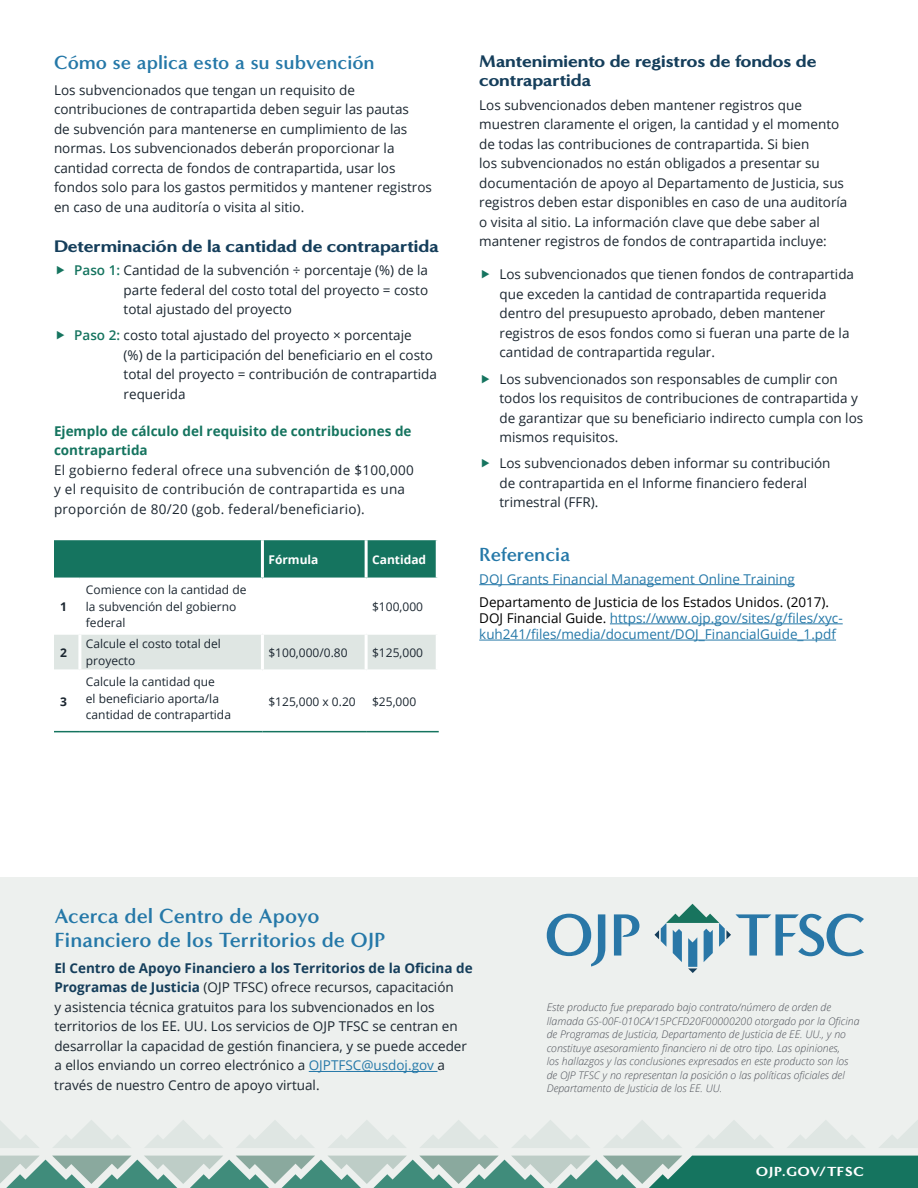
<style>
.page{position:relative;width:918px;height:1188px;background:#fff}
.page>*{position:absolute;margin:0;border:0;box-sizing:border-box;transform-origin:0 0}
.t1{font:700 21px/24px "Minerva Modern";color:#2578a8}
.t2{font:700 19.5px "Minerva Modern";color:#2578a8}
.t3{font:900 17.25px/19.5px "Minerva Modern";color:#153e5b}
.Body_Text{font:13.5px/19.5px "Open Sans";color:#1b2630}
.Annotation_text{font:13.5px/16.2px "Open Sans";color:#2578a8}
.Body_Text-2{font:13.5px/19.5px "Open Sans";letter-spacing:.02em;color:#1b2630}
.Table_Title{font:700 13.5px/19.5px "Open Sans";color:#15745f}
.t4{font:900 13.5px "Minerva Modern";letter-spacing:.06em;color:#fff}
.Table_text{font:12px/16.5px "Open Sans";color:#1b2630}
.Table_Header{font:700 12px "Open Sans";color:#fff}
.Table_text-2{font:700 12px "Open Sans";color:#1b2630}
.Fine_Print{font:italic 300 10.5px/13.5px "Open Sans";color:#4d5058}
.s1{font-weight:600;color:#15745f}
.s2{color:#000}
.s3{font-weight:700;color:#153e5b}
.s4{color:#2578a8}
</style>
<div class="page">
<div style="left:0;top:878px;width:918px;height:310px;background:#edf0ee"></div>
<svg style="left:695px;top:1120px;width:78px;height:28px"></svg>
<svg style="left:787px;top:1120px;width:78px;height:28px"></svg>
<svg style="left:879px;top:1120px;width:39px;height:28px"></svg>
<svg style="left:420px;top:1120px;width:78px;height:28px"></svg>
<svg style="left:512px;top:1120px;width:78px;height:28px"></svg>
<svg style="left:604px;top:1120px;width:78px;height:28px"></svg>
<svg style="left:145px;top:1120px;width:78px;height:28px"></svg>
<svg style="left:236px;top:1120px;width:78px;height:28px"></svg>
<svg style="left:328px;top:1120px;width:78px;height:28px"></svg>
<svg style="left:0;top:1121px;width:39px;height:27px"></svg>
<svg style="left:53px;top:1120px;width:78px;height:28px"></svg>
<svg style="left:0;top:1156px;width:918px;height:32px"></svg>
<hr style="left:309px;top:1071px;width:128px;height:1px;background:#2578a8">
<svg style="left:547px;top:914px;width:58px;height:52px"></svg>
<svg style="left:614px;top:914px;width:25px;height:42px"></svg>
<svg style="left:654px;top:904px;width:210px;height:69px"></svg>
<div style="left:54px;top:540px;width:382px;height:38px;background:#15745f"></div>
<div style="left:54px;top:635px;width:382px;height:34px;background:#dfe6e3"></div>
<hr style="left:261px;top:540px;width:3px;height:38px;background:#fff">
<hr style="left:365px;top:540px;width:3px;height:38px;background:#fff">
<hr style="left:78px;top:635px;width:3px;height:34px;background:#fff">
<hr style="left:261px;top:635px;width:3px;height:34px;background:#fff">
<hr style="left:365px;top:635px;width:3px;height:34px;background:#fff">
<svg style="left:54px;top:731px;width:26px;height:1px"></svg>
<hr style="left:80px;top:731px;width:182px;height:1px;background:#15745f">
<hr style="left:262px;top:731px;width:104px;height:1px;background:#15745f">
<hr style="left:366px;top:731px;width:73px;height:1px;background:#15745f">
<hr style="left:479px;top:584px;width:316px;height:1px;background:#2578a8">
<hr style="left:610px;top:624px;width:233px;height:1px;background:#2578a8">
<hr style="left:479px;top:640px;width:357px;height:1px;background:#2578a8">
<h1 class="t2" style="left:54px;top:50px;width:322px">Cómo se aplica esto a su subvención</h1>
<p class="Body_Text" style="left:54px;top:80px;width:380px">Los subvencionados que tengan un requisito de contribuciones de contrapartida deben seguir las pautas<br>de subvención para mantenerse en cumplimiento de las normas. Los subvencionados deberán proporcionar la cantidad correcta de fondos de contrapartida, usar los fondos solo para los gastos permitidos y mantener registros en caso de una auditoría o visita al sitio.</p>
<h2 class="t3" style="left:54px;top:236px;width:386px">Determinación de la cantidad de contrapartida</h2>
<p class="Body_Text" style="left:124px;top:260px;width:306px;text-align:justify;text-indent:-49px"><span class="s1">Paso 1:</span> Cantidad de la subvención ÷ porcentaje (%) de la parte federal del costo total del proyecto = costo total ajustado del proyecto</p>
<p class="Body_Text" style="left:124px;top:325px;width:315px;text-indent:-49px"><span class="s1">Paso 2:</span> costo total ajustado del proyecto × porcentaje<br>(%) de la participación del beneficiario en el costo total del proyecto = contribución de contrapartida requerida</p>
<p class="Table_Title" style="left:54px;top:421px;width:359px">Ejemplo de cálculo del requisito de contribuciones de contrapartida</p>
<p class="Body_Text-2" style="left:54px;top:460px;width:361px">El gobierno federal ofrece una subvención de $100,000 y el requisito de contribución de contrapartida es una proporción de 80/20 (gob. federal/beneficiario).</p>
<p class="Table_Header" style="left:268px;top:551px;width:52px">Fórmula</p>
<p class="Table_Header" style="left:372px;top:551px;width:56px">Cantidad</p>
<p class="Table_text-2" style="left:60px;top:598px;width:8px">1</p>
<p class="Table_text" style="left:86px;top:581px;width:162px">Comience con la cantidad de la subvención del gobierno federal</p>
<p class="Table_text" style="left:372px;top:598px;width:52px">$100,000</p>
<p class="Table_text-2" style="left:60px;top:644px;width:8px">2</p>
<p class="Table_text" style="left:86px;top:636px;width:137px">Calcule el costo total del proyecto</p>
<p class="Table_text" style="left:268px;top:644px;width:81px">$100,000/0.80</p>
<p class="Table_text" style="left:372px;top:644px;width:52px">$125,000</p>
<p class="Table_text-2" style="left:60px;top:693px;width:8px">3</p>
<p class="Table_text" style="left:86px;top:673px;width:147px">Calcule la cantidad que<br>el beneficiario aporta/la cantidad de contrapartida</p>
<p class="Table_text" style="left:268px;top:693px;width:89px">$125,000 x 0.20</p>
<p class="Table_text" style="left:372px;top:693px;width:46px">$25,000</p>
<h2 class="t3" style="left:479px;top:51px;width:339px">Mantenimiento de registros de fondos de contrapartida</h2>
<p class="Body_Text" style="left:479px;top:95px;width:370px">Los subvencionados deben mantener registros que muestren claramente el origen, la cantidad y el momento de todas las contribuciones de contrapartida. Si bien<br>los subvencionados no están obligados a presentar su documentación de apoyo al Departamento de Justicia, sus registros deben estar disponibles en caso de una auditoría o visita al sitio. La información clave que debe saber al mantener registros de fondos de contrapartida incluye:</p>
<p class="Body_Text" style="left:500px;top:264px;width:356px">Los subvencionados que tienen fondos de contrapartida que exceden la cantidad de contrapartida requerida dentro del presupuesto aprobado, deben mantener registros de esos fondos como si fueran una parte de la cantidad de contrapartida regular.</p>
<p class="Body_Text" style="left:500px;top:369px;width:365px">Los subvencionados son responsables de cumplir con todos los requisitos de contribuciones de contrapartida y de garantizar que su beneficiario indirecto cumpla con los mismos requisitos.</p>
<p class="Body_Text" style="left:500px;top:453px;width:333px">Los subvencionados deben informar su contribución de contrapartida en el Informe financiero federal trimestral (FFR).</p>
<h1 class="t2" style="left:479px;top:542px;width:93px">Referencia</h1>
<p class="Annotation_text" style="left:479px;top:570px;width:317px">DOJ Grants Financial Management Online Training</p>
<p class="Annotation_text" style="left:479px;top:593px;width:365px"><span class="s2">Departamento de Justicia de los Estados Unidos. (2017).<br>DOJ Financial Guide.</span> https://www.ojp.gov/sites/g/files/xyc&shy;kuh241/files/media/document/DOJ_FinancialGuide_1.pdf</p>
<h1 class="t1" style="left:54px;top:904px;width:333px">Acerca del Centro de Apoyo<br>Financiero de los Territorios de OJP</h1>
<p class="Body_Text" style="left:54px;top:958px;width:420px"><span class="s3">El Centro de Apoyo Financiero a los Territorios de la Oficina de Programas de Justicia</span> (OJP TFSC) ofrece recursos, capacitación<br>y asistencia técnica gratuitos para los subvencionados en los territorios de los EE. UU. Los servicios de OJP TFSC se centran en desarrollar la capacidad de gestión financiera, y se puede acceder a ellos enviando un correo electrónico a <span class="s4">OJPTFSC@usdoj.gov</span> a través de nuestro Centro de apoyo virtual.</p>
<p class="Fine_Print" style="left:547px;top:1000px;width:314px">Este producto fue preparado bajo contrato/número de orden de llamada GS-00F-010CA/15PCFD20F00000200 otorgado por la Oficina de Programas de Justicia, Departamento de Justicia de EE. UU., y no constituye asesoramiento financiero ni de otro tipo. Las opiniones,<br>los hallazgos y las conclusiones expresados en este producto son los de OJP TFSC y no representan la posición o las políticas oficiales del Departamento de Justicia de los EE. UU.</p>
<p class="t4" style="left:756px;top:1163px;width:109px">OJP.GOV/TFSC</p>
</div>
